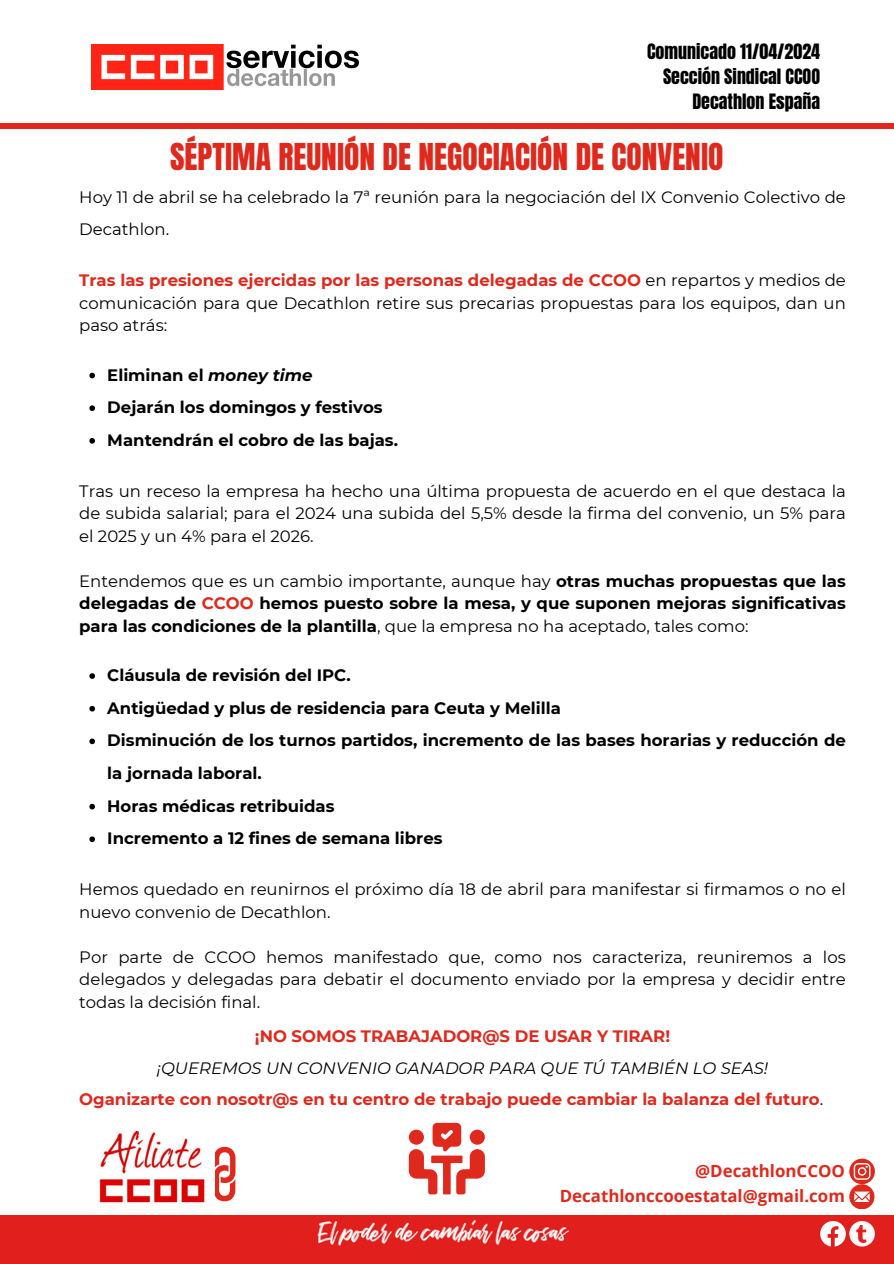
<style>
.page{position:relative;width:894px;height:1264px;background:#fff}
.page>*{position:absolute;margin:0;border:0;box-sizing:border-box;transform-origin:0 0}
.t1{font:31.5px "Anton";color:#e0291d}
.t2{font:18px/24.8px "Anton";color:#000;text-align:right}
.t3{font:700 16.8px/24.8px "Open Sans";color:#e0291d;text-align:right}
.t4{font:16.5px/22.5px "Montserrat";color:#000;text-align:justify}
.t5{font:700 16.5px/22.5px "Montserrat";color:#000;text-align:justify}
.t6{font:700 16.5px "Montserrat";color:#e0291d}
.t7{font:italic 16.5px "Montserrat";color:#000}
.s1{font-weight:700;color:#e0291d}
.s2{font-style:italic}
.s3{font-weight:400}
.s4{color:#e0291d}
.s5{font-weight:400;color:#000}
</style>
<div class="page">
<div style="left:0;top:1215px;width:893px;height:48px;background:#e11f1c"></div>
<div style="left:0;top:123px;width:893px;height:6px;background:#e0291d"></div>
<img style="left:91px;top:45px;width:267px;height:45px">
<svg style="left:819px;top:1220px;width:55px;height:26px"></svg>
<svg style="left:408px;top:1122px;width:77px;height:72px"></svg>
<div style="left:469px;top:1129px;width:15px;height:15px;background:#e0291d;border-radius:50%"></div>
<div style="left:408px;top:1129px;width:16px;height:15px;background:#e0291d;border-radius:50%"></div>
<svg style="left:849px;top:1158px;width:25px;height:50px"></svg>
<svg style="left:215px;top:1146px;width:21px;height:56px"></svg>
<img style="left:99px;top:1131px;width:106px;height:72px">
<svg style="left:89px;top:373px;width:6px;height:5px"></svg>
<svg style="left:89px;top:405px;width:6px;height:6px"></svg>
<svg style="left:89px;top:438px;width:6px;height:5px"></svg>
<svg style="left:89px;top:673px;width:6px;height:6px"></svg>
<svg style="left:89px;top:706px;width:6px;height:5px"></svg>
<svg style="left:89px;top:738px;width:6px;height:6px"></svg>
<svg style="left:89px;top:803px;width:6px;height:6px"></svg>
<svg style="left:89px;top:836px;width:6px;height:6px"></svg>
<p class="t2" style="left:647px;top:40px;width:174px">Comunicado 11/04/2024<br>Sección Sindical CCOO</p>
<p class="t2" style="left:692px;top:89px;width:129px">Decathlon España</p>
<p class="t1" style="left:170px;top:134px;width:554px">SÉPTIMA REUNIÓN DE NEGOCIACIÓN DE CONVENIO</p>
<h1 class="t4" style="left:79px;top:180px;width:767px;line-height:32.7px">Hoy 11 de abril se ha celebrado la 7ª reunión para la negociación del IX Convenio Colectivo de<br>Decathlon.</h1>
<p class="t4" style="left:79px;top:269px;width:767px"><span class="s1">Tras las presiones ejercidas por las personas delegadas de CCOO</span> en repartos y medios de comunicación para que Decathlon retire sus precarias propuestas para los equipos, dan un paso atrás:</p>
<p class="t5" style="left:107px;top:363px;width:207px">Eliminan el <span class="s2">money time</span></p>
<p class="t5" style="left:107px;top:396px;width:277px">Dejarán los domingos y festivos</p>
<p class="t5" style="left:107px;top:429px;width:292px">Mantendrán el cobro de las bajas.</p>
<p class="t4" style="left:79px;top:479px;width:767px">Tras un receso la empresa ha hecho una última propuesta de acuerdo en el que destaca la de subida salarial; para el 2024 una subida del 5,5% desde la firma del convenio, un 5% para el 2025 y un 4% para el 2026.</p>
<p class="t5" style="left:79px;top:569px;width:767px"><span class="s3">Entendemos que es un cambio importante, aunque hay</span> otras muchas propuestas que las delegadas de <span class="s4">CCOO</span> hemos puesto sobre la mesa, y que suponen mejoras significativas para las condiciones de la plantilla<span class="s3">, que la empresa no ha aceptado, tales como:</span></p>
<p class="t5" style="left:107px;top:664px;width:245px">Cláusula de revisión del IPC.</p>
<p class="t5" style="left:107px;top:696px;width:455px">Antigüedad y plus de residencia para Ceuta y Melilla</p>
<p class="t5" style="left:107px;top:724px;width:739px;line-height:32.7px">Disminución de los turnos partidos, incremento de las bases horarias y reducción de la jornada laboral.</p>
<p class="t5" style="left:107px;top:794px;width:228px">Horas médicas retribuidas</p>
<p class="t5" style="left:107px;top:827px;width:336px">Incremento a 12 fines de semana libres</p>
<p class="t4" style="left:79px;top:877px;width:767px">Hemos quedado en reunirnos el próximo día 18 de abril para manifestar si firmamos o no el nuevo convenio de Decathlon.</p>
<p class="t4" style="left:79px;top:945px;width:767px">Por parte de CCOO hemos manifestado que, como nos caracteriza, reuniremos a los delegados y delegadas para debatir el documento enviado por la empresa y decidir entre todas la decisión final.</p>
<p class="t6" style="left:255px;top:1026px;width:416px">¡NO SOMOS TRABAJADOR@S DE USAR Y TIRAR!</p>
<h2 class="t7" style="left:157px;top:1057px;width:612px">¡QUEREMOS UN CONVENIO GANADOR PARA QUE TÚ TAMBIÉN LO SEAS!</h2>
<h3 class="t6" style="left:79px;top:1089px;width:745px">Oganizarte con nosotr@s en tu centro de trabajo puede cambiar la balanza del futuro<span class="s5">.</span></h3>
<p class="t3" style="left:559px;top:1158px;width:286px">@DecathlonCCOO<br>Decathlonccooestatal@gmail.com</p>
</div>
